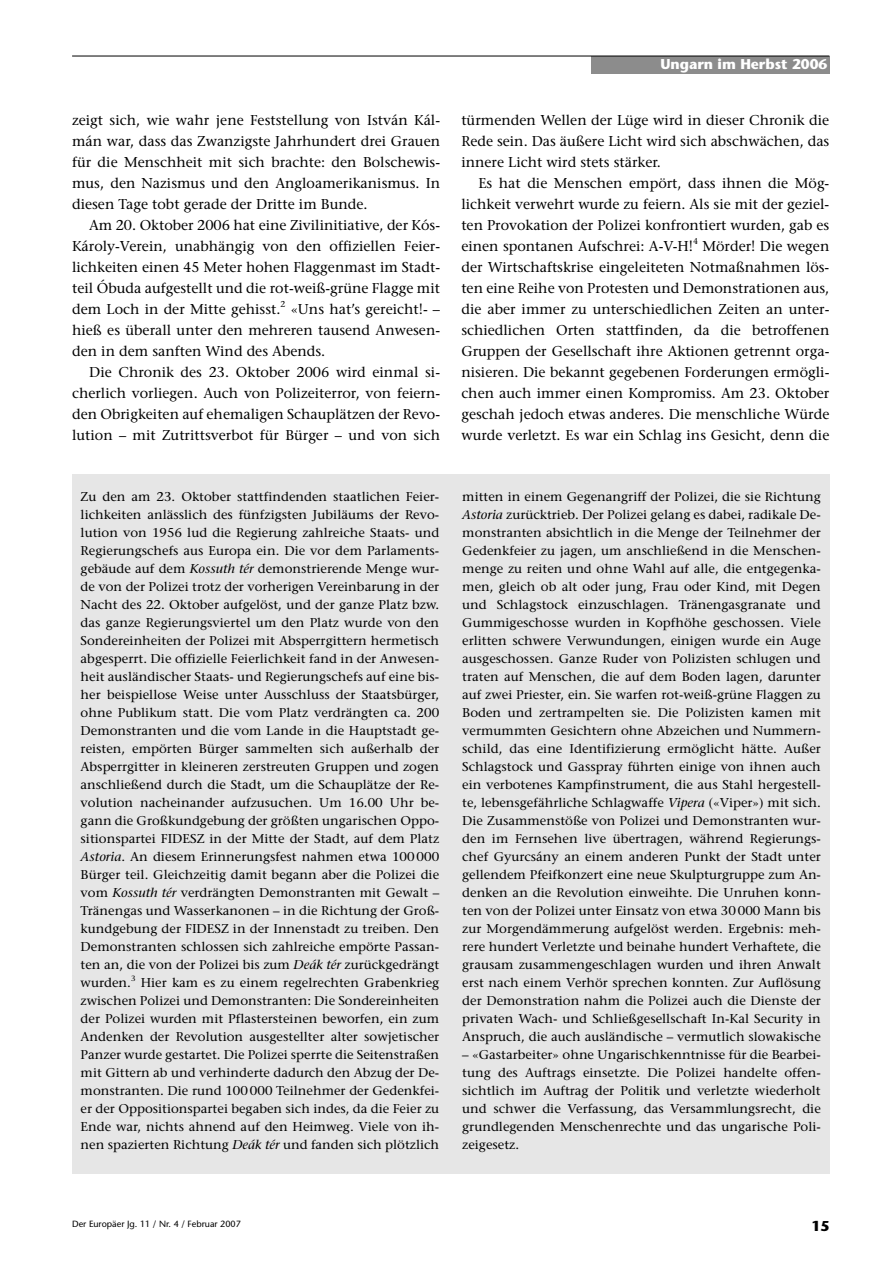
<style>
.page{position:relative;width:893px;height:1263px;background:#fff}
.page>*{position:absolute;margin:0;border:0;box-sizing:border-box;transform-origin:0 0}
.t1{font:14.25px/21px "Stone Serif";color:#000;text-align:justify}
.t2{font:700 14.25px "Stone Sans";color:#fff}
.t3{font:700 14.25px "Stone Sans";color:#000}
.t4{font:12.75px/18px "Stone Serif";color:#000;text-align:justify}
.t5{font:9px "Stone Sans";color:#000}
.t6{font:8.55px "Stone Serif";color:#000}
.t7{font:7.65px "Stone Serif";color:#000}
.s1{font-style:italic}
</style>
<div class="page">
<div style="left:591px;top:56px;width:238px;height:17px;background:#8c8c8c"></div>
<hr style="left:72px;top:56px;width:757px;height:1px;background:#000">
<div style="left:72px;top:474px;width:757px;height:700px;background:#e6e6e6"></div>
<p class="t1" style="left:72px;top:111px;width:369px">zeigt sich, wie wahr jene Feststellung von István Kál&shy;mán war, dass das Zwanzigste Jahrhundert drei Grauen für die Menschheit mit sich brachte: den Bolschewis&shy;mus, den Nazismus und den Angloamerikanismus. In diesen Tage tobt gerade der Dritte im Bunde.</p>
<p class="t1" style="left:72px;top:216px;width:369px;text-indent:17px">Am 20. Oktober 2006 hat eine Zivilinitiative, der Kós-Károly-Verein, unabhängig von den offiziellen Feier&shy;lichkeiten einen 45 Meter hohen Flaggenmast im Stadt&shy;teil Óbuda aufgestellt und die rot-weiß-grüne Flagge mit dem Loch in der Mitte gehisst.</p>
<p class="t6" style="left:280px;top:300px;width:6px">2</p>
<p class="t1" style="left:72px;top:300px;width:369px;text-indent:219px">«Uns hat’s gereicht!- – hieß es überall unter den mehreren tausend Anwesen&shy;den in dem sanften Wind des Abends.</p>
<p class="t1" style="left:72px;top:363px;width:369px;text-indent:17px">Die Chronik des 23. Oktober 2006 wird einmal si&shy;cherlich vorliegen. Auch von Polizeiterror, von feiern&shy;den Obrigkeiten auf ehemaligen Schauplätzen der Revo&shy;lution – mit Zutrittsverbot für Bürger – und von sich</p>
<p class="t4" style="left:81px;top:489px;width:360px">Zu den am 23. Oktober stattfindenden staatlichen Feier&shy;lichkeiten anlässlich des fünfzigsten Jubiläums der Revo&shy;lution von 1956 lud die Regierung zahlreiche Staats- und Regierungschefs aus Europa ein. Die vor dem Parlaments&shy;gebäude auf dem <span class="s1">Kossuth tér</span> demonstrierende Menge wur&shy;de von der Polizei trotz der vorherigen Vereinbarung in der Nacht des 22. Oktober aufgelöst, und der ganze Platz bzw. das ganze Regierungsviertel um den Platz wurde von den Sondereinheiten der Polizei mit Absperrgittern hermetisch abgesperrt. Die offizielle Feierlichkeit fand in der Anwesen&shy;heit ausländischer Staats- und Regierungschefs auf eine bis&shy;her beispiellose Weise unter Ausschluss der Staatsbürger, ohne Publikum statt. Die vom Platz verdrängten ca. 200<br>Demonstranten und die vom Lande in die Hauptstadt ge&shy;reisten, empörten Bürger sammelten sich außerhalb der Absperrgitter in kleineren zerstreuten Gruppen und zogen anschließend durch die Stadt, um die Schauplätze der Re&shy;volution nacheinander aufzusuchen. Um 16.00 Uhr be&shy;gann die Großkundgebung der größten ungarischen Oppo&shy;sitionspartei FIDESZ in der Mitte der Stadt, auf dem Platz <span class="s1">Astoria</span>. An diesem Erinnerungsfest nahmen etwa 100 000<br>Bürger teil. Gleichzeitig damit begann aber die Polizei die vom <span class="s1">Kossuth tér</span> verdrängten Demonstranten mit Gewalt – Tränengas und Wasserkanonen – in die Richtung der Groß&shy;kundgebung der FIDESZ in der Innenstadt zu treiben. Den Demonstranten schlossen sich zahlreiche empörte Passan&shy;ten an, die von der Polizei bis zum <span class="s1">Deák tér</span> zurückgedrängt wurden.</p>
<p class="t7" style="left:131px;top:975px;width:6px">3</p>
<p class="t4" style="left:81px;top:975px;width:360px;text-indent:60px">Hier kam es zu einem regelrechten Grabenkrieg zwischen Polizei und Demonstranten: Die Sondereinheiten der Polizei wurden mit Pflastersteinen beworfen, ein zum Andenken der Revolution ausgestellter alter sowjetischer Panzer wurde gestartet. Die Polizei sperrte die Seitenstraßen mit Gittern ab und verhinderte dadurch den Abzug der De&shy;monstranten. Die rund 100 000 Teilnehmer der Gedenkfei&shy;er der Oppositionspartei begaben sich indes, da die Feier zu Ende war, nichts ahnend auf den Heimweg. Viele von ih&shy;nen spazierten Richtung <span class="s1">Deák tér</span> und fanden sich plötzlich</p>
<p class="t2" style="left:660px;top:58px;width:168px">Ungarn im Herbst 2006</p>
<p class="t1" style="left:461px;top:111px;width:369px">türmenden Wellen der Lüge wird in dieser Chronik die Rede sein. Das äußere Licht wird sich abschwächen, das innere Licht wird stets stärker.</p>
<p class="t1" style="left:461px;top:174px;width:369px;text-indent:17px">Es hat die Menschen empört, dass ihnen die Mög&shy;lichkeit verwehrt wurde zu feiern. Als sie mit der geziel&shy;ten Provokation der Polizei konfrontiert wurden, gab es einen spontanen Aufschrei: A-V-H!</p>
<p class="t6" style="left:693px;top:237px;width:6px">4</p>
<p class="t1" style="left:461px;top:237px;width:369px;text-indent:241px">Mörder! Die wegen der Wirtschaftskrise eingeleiteten Notmaßnahmen lös&shy;ten eine Reihe von Protesten und Demonstrationen aus, die aber immer zu unterschiedlichen Zeiten an unter&shy;schiedlichen Orten stattfinden, da die betroffenen Gruppen der Gesellschaft ihre Aktionen getrennt orga&shy;nisieren. Die bekannt gegebenen Forderungen ermögli&shy;chen auch immer einen Kompromiss. Am 23. Oktober geschah jedoch etwas anderes. Die menschliche Würde wurde verletzt. Es war ein Schlag ins Gesicht, denn die</p>
<p class="t4" style="left:462px;top:489px;width:360px">mitten in einem Gegenangriff der Polizei, die sie Richtung <span class="s1">Astoria</span> zurücktrieb. Der Polizei gelang es dabei, radikale De&shy;monstranten absichtlich in die Menge der Teilnehmer der Gedenkfeier zu jagen, um anschließend in die Menschen&shy;menge zu reiten und ohne Wahl auf alle, die entgegenka&shy;men, gleich ob alt oder jung, Frau oder Kind, mit Degen und Schlagstock einzuschlagen. Tränengasgranate und Gummigeschosse wurden in Kopfhöhe geschossen. Viele erlitten schwere Verwundungen, einigen wurde ein Auge ausgeschossen. Ganze Ruder von Polizisten schlugen und traten auf Menschen, die auf dem Boden lagen, darunter auf zwei Priester, ein. Sie warfen rot-weiß-grüne Flaggen zu Boden und zertrampelten sie. Die Polizisten kamen mit vermummten Gesichtern ohne Abzeichen und Nummern&shy;schild, das eine Identifizierung ermöglicht hätte. Außer Schlagstock und Gasspray führten einige von ihnen auch ein verbotenes Kampfinstrument, die aus Stahl hergestell&shy;te, lebensgefährliche Schlagwaffe <span class="s1">Vipera</span> («Viper») mit sich.<br>Die Zusammenstöße von Polizei und Demonstranten wur&shy;den im Fernsehen live übertragen, während Regierungs&shy;chef Gyurcsány an einem anderen Punkt der Stadt unter gellendem Pfeifkonzert eine neue Skulpturgruppe zum An&shy;denken an die Revolution einweihte. Die Unruhen konn&shy;ten von der Polizei unter Einsatz von etwa 30 000 Mann bis zur Morgendämmerung aufgelöst werden. Ergebnis: meh&shy;rere hundert Verletzte und beinahe hundert Verhaftete, die grausam zusammengeschlagen wurden und ihren Anwalt erst nach einem Verhör sprechen konnten. Zur Auflösung der Demonstration nahm die Polizei auch die Dienste der privaten Wach- und Schließgesellschaft In-Kal Security in Anspruch, die auch ausländische – vermutlich slowakische</p>
<p class="t4" style="left:462px;top:1047px;width:360px">– «Gastarbeiter» ohne Ungarischkenntnisse für die Bearbei&shy;tung des Auftrags einsetzte. Die Polizei handelte offen&shy;sichtlich im Auftrag der Politik und verletzte wiederholt und schwer die Verfassung, das Versammlungsrecht, die grundlegenden Menschenrechte und das ungarische Poli&shy;zeigesetz.</p>
<p class="t5" style="left:72px;top:1220px;width:170px">Der Europäer Jg. 11 / Nr. 4 / Februar 2007</p>
<p class="t3" style="left:811px;top:1220px;width:19px">15</p>
</div>
